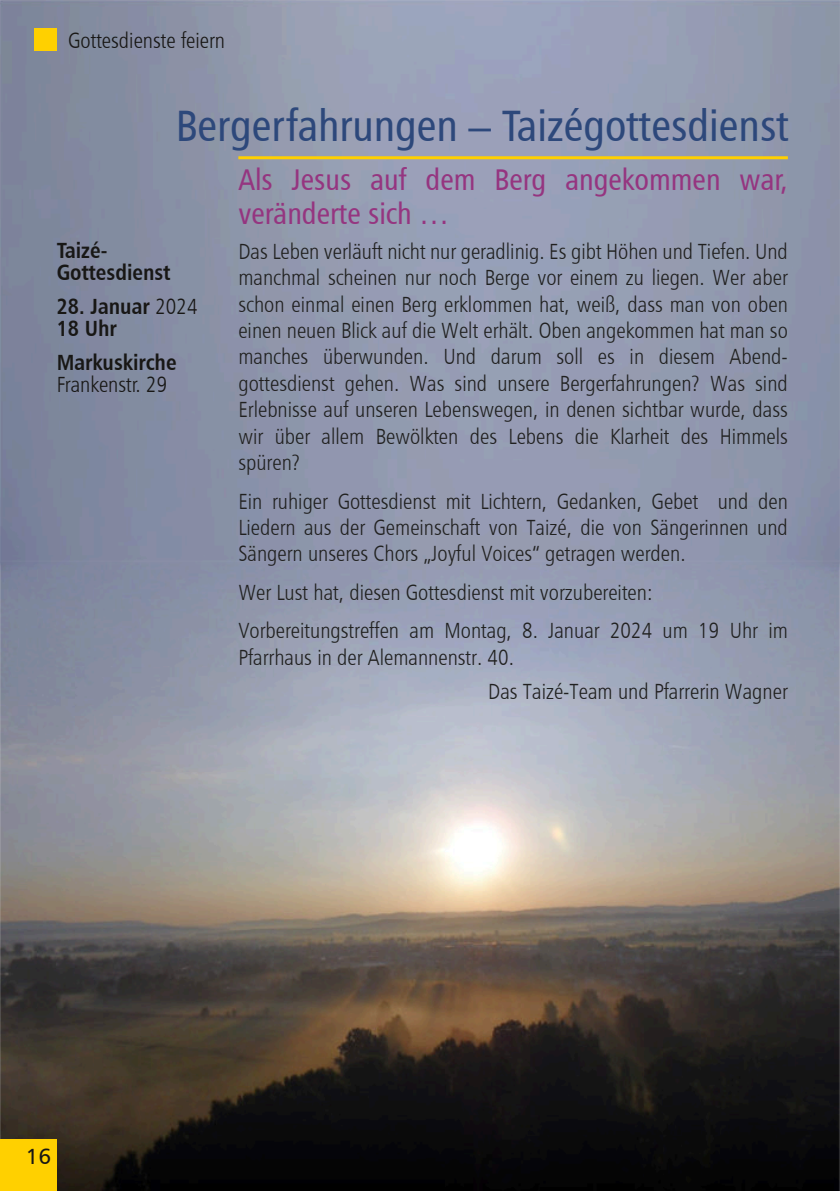
<style>
.page{position:relative;width:840px;height:1191px;background:#fff}
.page>*{position:absolute;margin:0;border:0;box-sizing:border-box;transform-origin:0 0}
.t1{font:44px "Humanist 777 BT Roman Condensed B";color:#2d487b}
.t2{font:30px/34.4px "Humanist 777 BT Roman Condensed B";color:#953580}
.t3{font:22px/26.4px "Humanist 777 BT Light Condensed B";color:#212120;text-align:justify}
.t4{font:22px/22px "Humanist 777 BT Bold Condensed B";color:#181715}
.t5{font:22px "Humanist 777 BT Light Condensed B";color:#181715}
.t6{font:22px "Humanist 777 BT Roman B";color:#181715}
.s1{font-family:"Humanist 777 BT Light Condensed B"}
</style>
<div class="page">
<img style="left:0;top:600px;width:839px;height:591px">
<img style="left:0;top:0;width:839px;height:600px">
<div style="left:0;top:1140px;width:57px;height:51px;background:#ffd000"></div>
<div style="left:34px;top:28px;width:23px;height:23px;background:#ffd000"></div>
<hr style="left:238px;top:156px;width:549px;height:3px;background:#ffd000">
<p class="t5" style="left:68px;top:31px;width:158px">Gottesdienste feiern</p>
<h1 class="t1" style="left:176px;top:108px;width:614px">Bergerfahrungen – Taizégottesdienst</h1>
<p class="t4" style="left:57px;top:241px;width:115px">Taizé-<br>Gottesdienst</p>
<p class="t4" style="left:57px;top:297px;width:142px">28. Januar <span class="s1">2024<br></span>18 Uhr</p>
<p class="t4" style="left:57px;top:353px;width:121px">Markuskirche</p>
<p class="t5" style="left:57px;top:375px;width:112px">Frankenstr. 29</p>
<h2 class="t2" style="left:238px;top:165px;width:550px">Als Jesus auf dem Berg angekommen war, veränderte sich …</h2>
<p class="t3" style="left:238px;top:240px;width:550px">Das Leben verläuft nicht nur geradlinig. Es gibt Höhen und Tiefen. Und manchmal scheinen nur noch Berge vor einem zu liegen. Wer aber schon einmal einen Berg erklommen hat, weiß, dass man von oben einen neuen Blick auf die Welt erhält. Oben angekommen hat man so manches überwunden. Und darum soll es in diesem Abend&shy;gottesdienst gehen. Was sind unsere Bergerfahrungen? Was sind Erlebnisse auf unseren Lebenswegen, in denen sichtbar wurde, dass wir über allem Bewölkten des Lebens die Klarheit des Himmels spüren?</p>
<p class="t3" style="left:238px;top:489px;width:550px">Ein ruhiger Gottesdienst mit Lichtern, Gedanken, Gebet und den Liedern aus der Gemeinschaft von Taizé, die von Sängerinnen und Sängern unseres Chors „Joyful Voices“ getragen werden.</p>
<p class="t3" style="left:238px;top:575px;width:550px;line-height:38.4px">Wer Lust hat, diesen Gottesdienst mit vorzubereiten:<br>Vorbereitungstreffen am Montag, 8. Januar 2024 um 19 Uhr im</p>
<p class="t3" style="left:488px;top:642px;width:301px;line-height:34px;text-indent:-249px">Pfarrhaus in der Alemannenstr. 40.<br>Das Taizé-Team und Pfarrerin Wagner</p>
<p class="t6" style="left:26px;top:1147px;width:27px">16</p>
</div>
